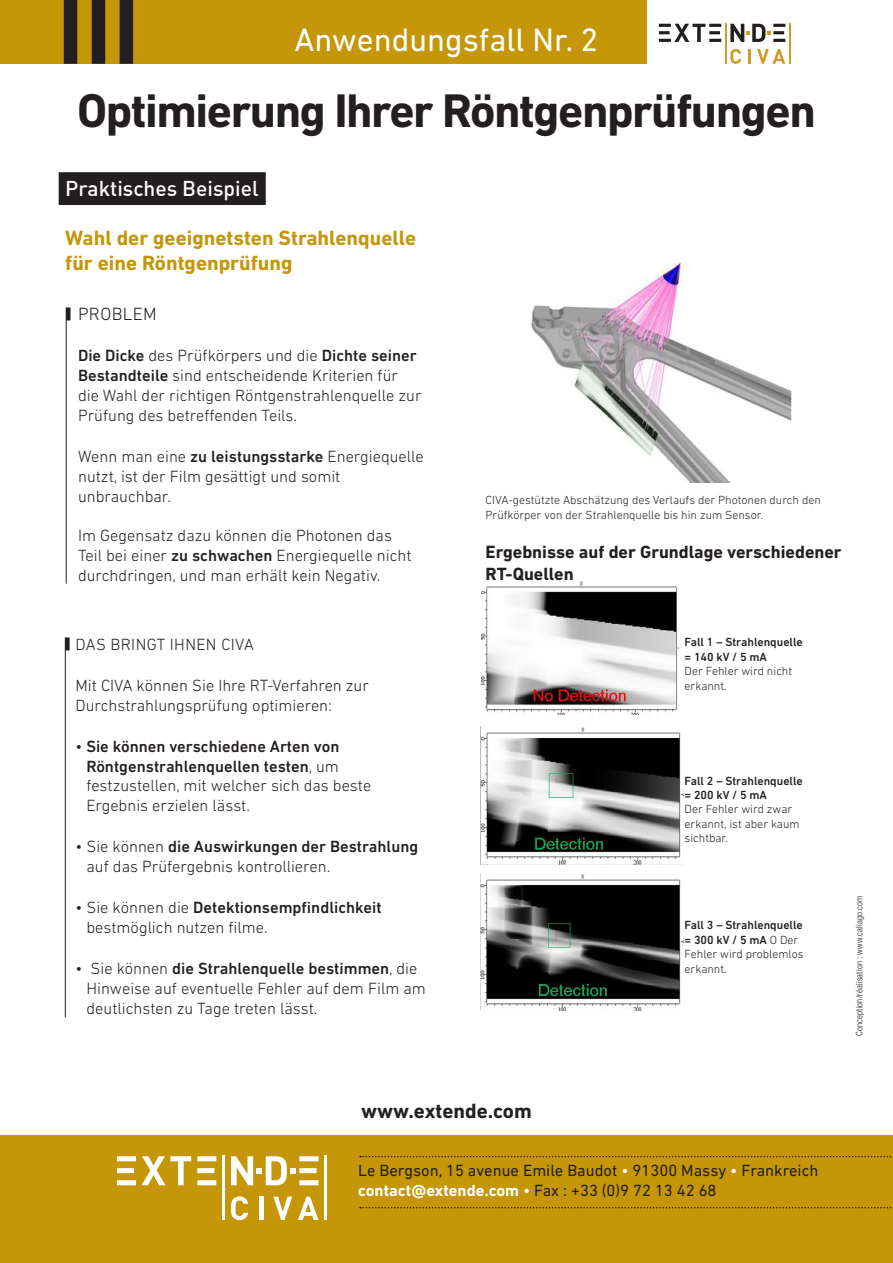
<style>
.page{position:relative;width:893px;height:1263px;background:#fff}
.page>*{position:absolute;margin:0;border:0;box-sizing:border-box;transform-origin:0 0}
.t1{font:700 48px "DIN Next LT Pro";letter-spacing:-.03em;color:#231f20}
.t2{font:33px "DIN Next LT Pro";color:#fff}
.t3{font:700 21px/25.2px "DIN Next LT Pro";color:#c49608}
.t4{font:500 21px "DINCE";color:#fff}
.t5{font:700 21px "DIN Next LT Pro";color:#231f20}
.t6{font:700 18px/21.6px "DIN Next LT Pro";color:#231f20}
.t7{font:300 18px "DIN Next LT Pro";letter-spacing:.02em;color:#231f20}
.t8{font:300 16.5px/19.8px "DIN Next LT Pro";color:#231f20}
.t9{font:16.5px "DIN Next LT Pro";color:#231f20}
.t10{font:700 16.5px "DIN Next LT Pro";color:#fff}
.t11{font:300 16.5px "DIN Next LT Pro";letter-spacing:.02em;color:#231f20}
.t12{font:300 12px/14.4px "DIN Next LT Pro";color:#231f20}
.t13{font:500 12px/14.4px "DIN Next LT Pro";color:#231f20}
.t14{font:300 condensed 9px "Helvetica Neue LT Std";letter-spacing:.02em;color:#231f20}
.s1{font-weight:500}
.s2{color:#fff}
.s3{font-weight:400}
.s4{font-weight:400;color:#231f20}
</style>
<div class="page">
<div style="left:0;top:1135px;width:893px;height:128px;background:#c49608"></div>
<div style="left:0;top:0;width:646px;height:64px;background:#c49608"></div>
<div style="left:64px;top:0;width:13px;height:64px;background:#231f20"></div>
<div style="left:92px;top:0;width:13px;height:64px;background:#231f20"></div>
<div style="left:120px;top:0;width:13px;height:64px;background:#231f20"></div>
<svg style="left:231px;top:1196px;width:17px;height:24px"></svg>
<hr style="left:259px;top:1196px;width:4px;height:24px;background:#fff">
<svg style="left:273px;top:1196px;width:19px;height:24px"></svg>
<svg style="left:298px;top:1196px;width:20px;height:24px"></svg>
<svg style="left:117px;top:1156px;width:74px;height:29px"></svg>
<svg style="left:197px;top:1156px;width:19px;height:29px"></svg>
<hr style="left:222px;top:1156px;width:3px;height:64px;background:#fff">
<hr style="left:324px;top:1156px;width:3px;height:64px;background:#fff">
<svg style="left:231px;top:1156px;width:87px;height:29px"></svg>
<svg style="left:360px;top:1207px;width:532px;height:1px"></svg>
<svg style="left:360px;top:1156px;width:532px;height:1px"></svg>
<svg style="left:730px;top:49px;width:11px;height:15px"></svg>
<hr style="left:748px;top:49px;width:3px;height:15px;background:#d29b29">
<svg style="left:757px;top:49px;width:28px;height:15px"></svg>
<svg style="left:659px;top:24px;width:62px;height:18px"></svg>
<hr style="left:725px;top:23px;width:2px;height:41px;background:#d29b29">
<hr style="left:789px;top:23px;width:2px;height:41px;background:#d29b29">
<svg style="left:730px;top:24px;width:55px;height:18px"></svg>
<div style="left:59px;top:173px;width:206px;height:31px;background:#231f20"></div>
<div style="left:59px;top:172px;width:207px;height:33px;border:2px solid #231f20"></div>
<hr style="left:66px;top:307px;width:1px;height:277px;background:#231f20">
<div style="left:66px;top:307px;width:5px;height:13px;background:#231f20"></div>
<hr style="left:65px;top:637px;width:1px;height:380px;background:#231f20">
<div style="left:65px;top:637px;width:5px;height:13px;background:#231f20"></div>
<img style="left:531px;top:263px;width:261px;height:219px">
<img style="left:481px;top:581px;width:198px;height:134px">
<img style="left:480px;top:726px;width:204px;height:138px">
<img style="left:480px;top:873px;width:204px;height:137px">
<p class="t2" style="left:295px;top:21px;width:305px">Anwendungsfall Nr. 2</p>
<p class="t1" style="left:77px;top:82px;width:740px">Optimierung Ihrer Röntgenprüfungen</p>
<p class="t4" style="left:65px;top:175px;width:195px">Praktisches Beispiel</p>
<p class="t3" style="left:65px;top:225px;width:352px">Wahl der geeignetsten Strahlenquelle für eine Röntgenprüfung</p>
<p class="t7" style="left:78px;top:304px;width:80px">PROBLEM</p>
<p class="t8" style="left:78px;top:346px;width:345px"><span class="s1">Die Dicke</span> des Prüfkörpers und die <span class="s1">Dichte seiner Bestandteile</span> sind entscheidende Kriterien für die Wahl der richtigen Röntgenstrahlenquelle zur Prüfung des betreffenden Teils.</p>
<p class="t8" style="left:78px;top:446px;width:347px">Wenn man eine <span class="s1">zu leistungsstarke</span> Energiequelle nutzt, ist der Film gesättigt und somit unbrauchbar.</p>
<p class="t8" style="left:78px;top:525px;width:335px">Im Gegensatz dazu können die Photonen das<br>Teil bei einer <span class="s1">zu schwachen</span> Energiequelle nicht durchdringen, und man erhält kein Negativ.</p>
<p class="t12" style="left:486px;top:493px;width:337px">CIVA-gestützte Abschätzung des Verlaufs der Photonen durch den<br>Prüfkörper von der Strahlenquelle bis hin zum Sensor.</p>
<p class="t6" style="left:486px;top:541px;width:358px">Ergebnisse auf der Grundlage verschiedener<br>RT-Quellen</p>
<p class="t11" style="left:75px;top:635px;width:180px">DAS BRINGT IHNEN CIVA</p>
<p class="t8" style="left:75px;top:675px;width:295px">Mit CIVA können Sie Ihre RT-Verfahren zur<br>Durchstrahlungsprüfung optimieren:</p>
<p class="t8" style="left:86px;top:736px;width:286px;text-indent:-11px">• <span class="s1">Sie können verschiedene Arten von Röntgenstrahlenquellen testen</span>, um festzustellen, mit welcher sich das beste Ergebnis erzielen lässt.</p>
<p class="t8" style="left:87px;top:836px;width:333px;text-indent:-11px">• Sie können <span class="s1">die Auswirkungen der Bestrahlung </span>auf das Prüfergebnis kontrollieren.</p>
<p class="t8" style="left:87px;top:897px;width:297px;text-indent:-11px">• Sie können die <span class="s1">Detektionsempfindlichkeit </span>bestmöglich nutzen filme.</p>
<p class="t8" style="left:87px;top:958px;width:341px;text-indent:-11px">• Sie können <span class="s1">die Strahlenquelle bestimmen</span>, die<br>Hinweise auf eventuelle Fehler auf dem Film am deutlichsten zu Tage treten lässt.</p>
<p class="t13" style="left:685px;top:635px;width:120px">Fall 1 – Strahlenquelle = 140 kV / 5 mA</p>
<p class="t12" style="left:685px;top:664px;width:109px">Der Fehler wird nicht erkannt.</p>
<p class="t13" style="left:685px;top:773px;width:120px">Fall 2 – Strahlenquelle = 200 kV / 5 mA</p>
<p class="t12" style="left:685px;top:802px;width:117px">Der Fehler wird zwar erkannt, ist aber kaum sichtbar.</p>
<p class="t12" style="left:685px;top:918px;width:120px"><span class="s1">Fall 3 – Strahlenquelle = 300 kV / 5 mA</span> O Der<br>Fehler wird problemlos erkannt.</p>
<p class="t14" style="left:854px;top:1036px;width:141px;rotate:-90deg">Conception/réalisation : www.caliago.com</p>
<p class="t5" style="left:361px;top:1098px;width:172px">www.extende.com</p>
<p class="t9" style="left:358px;top:1161px;width:462px">Le Bergson, 15 avenue Emile Baudot <span class="s2">•</span> 91300 Massy <span class="s2">•</span> Frankreich</p>
<p class="t10" style="left:358px;top:1181px;width:360px">contact@extende.com <span class="s3">•</span> <span class="s4">Fax : +33 (0)9 72 13 42 68</span></p>
</div>
